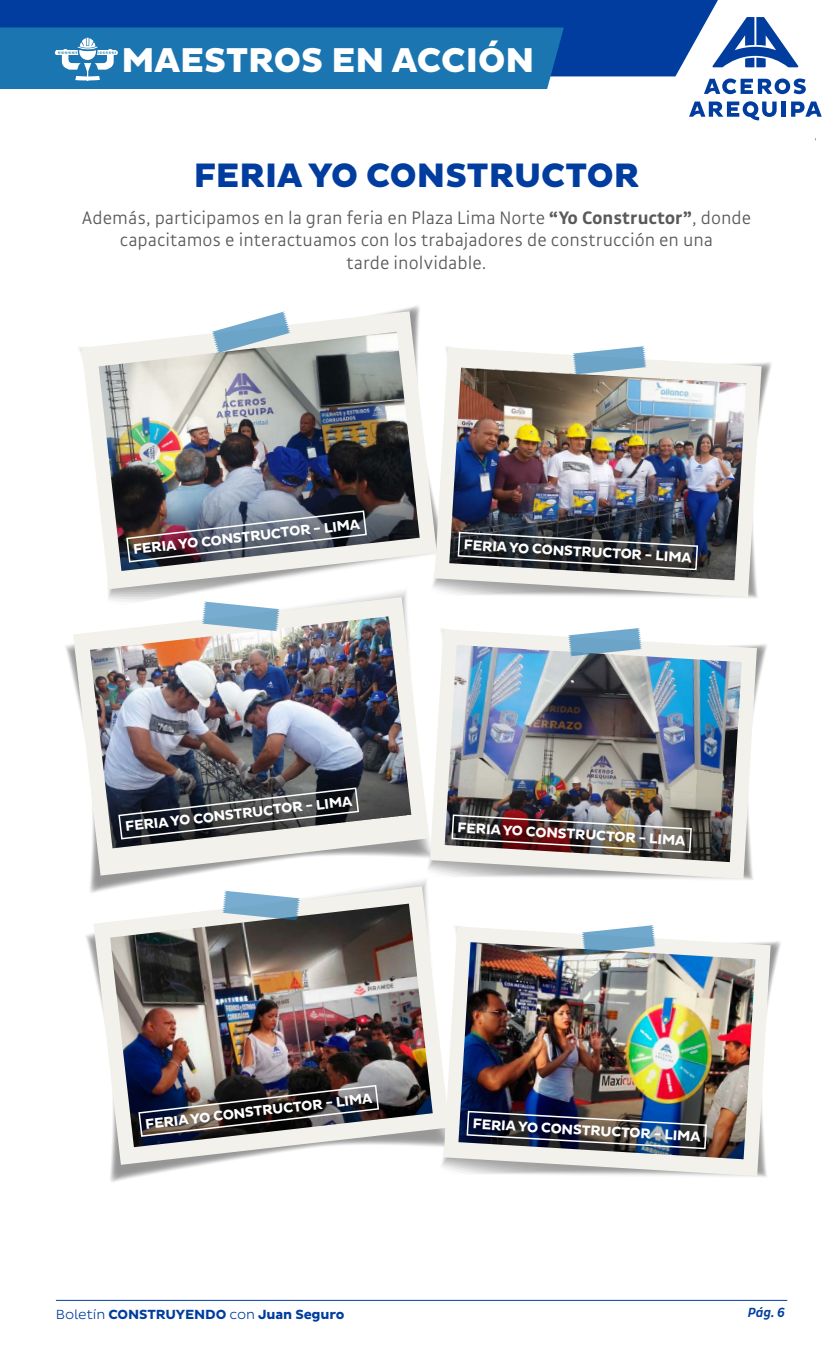
<style>
.page{position:relative;width:840px;height:1350px;background:#fff}
.page>*{position:absolute;margin:0;border:0;box-sizing:border-box;transform-origin:0 0}
.t1{font:800 35.1px "Pluto Sans";color:#fff}
.t2{font:800 34.5px "Pluto Sans";color:#003d9f}
.t3{font:300 19.5px/22.5px "Gak Sans";color:#58595b;text-align:center}
.t4{font:700 14.25px "Pluto Sans";color:#fff}
.t5{font:700 13.5px "Pluto Sans";letter-spacing:-.01em;color:#003d9f}
.t6{font:italic 500 condensed 13.5px "Pluto Sans W01";color:#003d9f}
.s1{font-weight:700}
.s2{font-weight:300}
</style>
<div class="page">
<img style="left:0;top:0;width:822px;height:1301px">
<h1 class="t1" style="left:122px;top:40px;width:414px">MAESTROS EN ACCIÓN</h1>
<h2 class="t2" style="left:194px;top:156px;width:447px">FERIA YO CONSTRUCTOR</h2>
<p class="t3" style="left:82px;top:207px;width:671px">Además, participamos en la gran feria en Plaza Lima Norte <span class="s1">“Yo Constructor”</span>, donde capacitamos e interactuamos con los trabajadores de construcción en una<br>tarde inolvidable.</p>
<p class="t4" style="left:132px;top:542px;width:230px;rotate:-7deg">FERIA YO CONSTRUCTOR - LIMA</p>
<p class="t4" style="left:124px;top:819px;width:230px;rotate:-7deg">FERIA YO CONSTRUCTOR - LIMA</p>
<p class="t4" style="left:464px;top:537px;width:230px;rotate:3deg">FERIA YO CONSTRUCTOR - LIMA</p>
<p class="t4" style="left:458px;top:820px;width:230px;rotate:3deg">FERIA YO CONSTRUCTOR - LIMA</p>
<p class="t4" style="left:144px;top:1117px;width:230px;rotate:-7deg">FERIA YO CONSTRUCTOR - LIMA</p>
<p class="t4" style="left:473px;top:1116px;width:230px;rotate:3deg">FERIA YO CONSTRUCTOR - LIMA</p>
<p class="t5" style="left:56px;top:1307px;width:290px"><span class="s2">Boletín</span> CONSTRUYENDO <span class="s2">con</span> Juan Seguro</p>
<p class="t6" style="left:748px;top:1305px;width:38px">Pág. 6</p>
</div>
